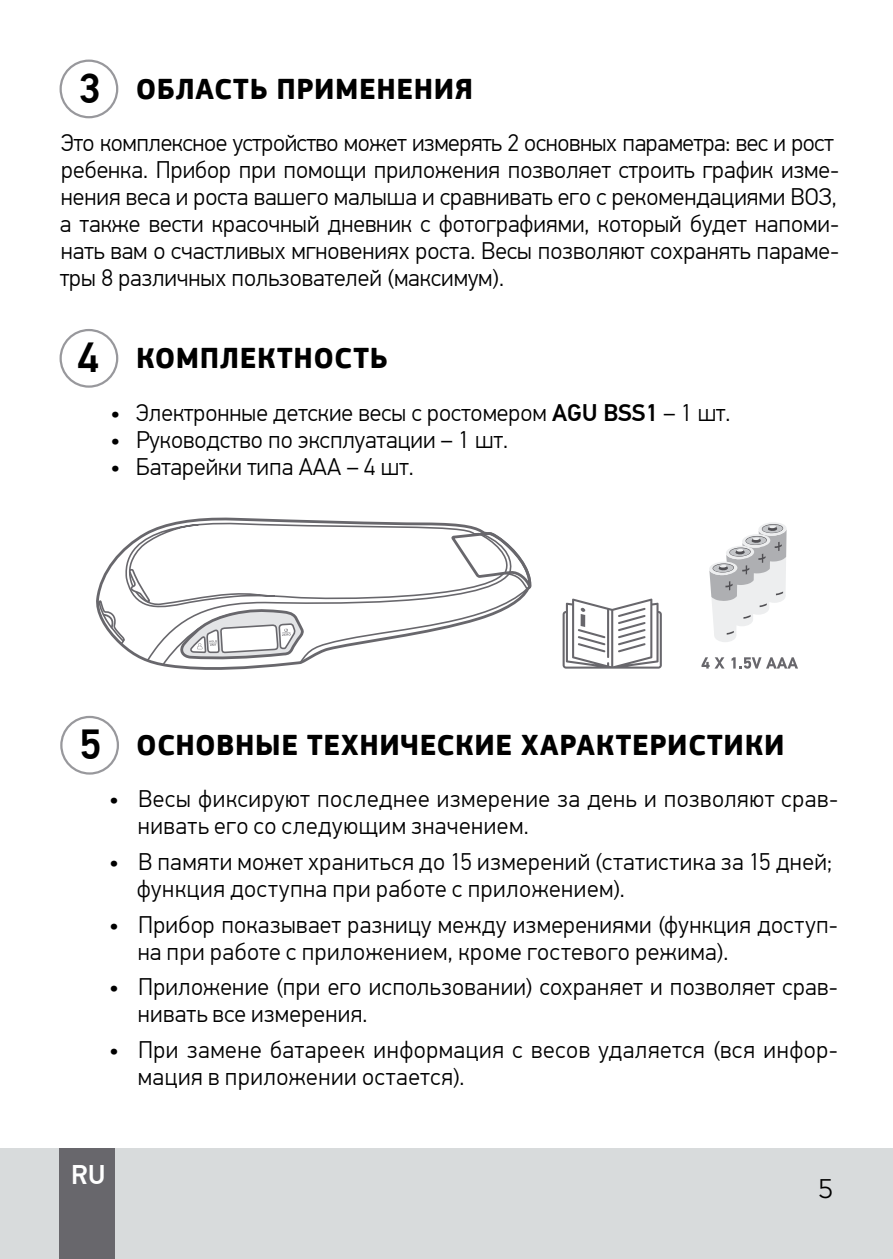
<style>
.page{position:relative;width:893px;height:1259px;background:#fff}
.page>*{position:absolute;margin:0;border:0;box-sizing:border-box;transform-origin:0 0}
.t1{font:500 42px "PF Din Text Pro";color:#000}
.t2{font:700 30px "PF Square Sans Pro";letter-spacing:.02em;color:#000}
.t3{font:500 27px "PF Din Text Pro";color:#fff}
.t4{font:300 27px "Core Sans A35";color:#000}
.t5{font:300 24px/27px "PF Din Text Pro";color:#000}
.t6{font:300 24px/27px "PF Din Text Pro";letter-spacing:.02em;color:#000}
.t7{font:300 24px/27px "PF Din Text Pro";letter-spacing:.025em;color:#000}
.s1{font-weight:400}
.s2{font-weight:500}
</style>
<div class="page">
<div style="left:0;top:1148px;width:893px;height:111px;background:#d8dbdc"></div>
<div style="left:60px;top:1148px;width:55px;height:111px;background:#68676c"></div>
<div style="left:60px;top:716px;width:59px;height:58px;border:2px solid #98989c;border-radius:50%"></div>
<div style="left:60px;top:60px;width:58px;height:58px;border:2px solid #98989c;border-radius:50%"></div>
<div style="left:60px;top:329px;width:58px;height:59px;border:2px solid #98989c;border-radius:50%"></div>
<svg style="left:175px;top:518px;width:207px;height:4px"></svg>
<svg style="left:96px;top:522px;width:436px;height:148px"></svg>
<svg style="left:563px;top:598px;width:99px;height:70px"></svg>
<svg style="left:701px;top:657px;width:24px;height:11px"></svg>
<svg style="left:732px;top:657px;width:66px;height:11px"></svg>
<svg style="left:758px;top:522px;width:29px;height:14px"></svg>
<div style="left:714px;top:629px;width:22px;height:13px;background:#edeeef;border-radius:50%"></div>
<svg style="left:709px;top:525px;width:78px;height:110px"></svg>
<h1 class="t1" style="left:78px;top:63px;width:24px">3</h1>
<p class="t2" style="left:136px;top:71px;width:339px">Область применения</p>
<p class="t5" style="left:60px;top:130px;width:781px">Это комплексное устройство может измерять 2 основных параметра: вес и рост ребенка. Прибор при помощи приложения позволяет строить график изме&shy;нения веса и роста вашего малыша и сравнивать его с рекомендациями ВОЗ, а также вести красочный дневник с фотографиями, который будет напоми&shy;нать вам о счастливых мгновениях роста. Весы позволяют сохранять параме&shy;тры 8 различных пользователей (максимум).</p>
<h1 class="t1" style="left:77px;top:332px;width:24px">4</h1>
<p class="t2" style="left:136px;top:340px;width:253px">Комплектность</p>
<p class="t5" style="left:111px;top:399px;width:621px"><span class="s1">•</span> Электронные детские весы с ростомером <span class="s2">AGU BSS1</span> – 1 шт.</p>
<p class="t5" style="left:111px;top:426px;width:399px"><span class="s1">•</span> Руководство по эксплуатации – 1 шт.</p>
<p class="t5" style="left:111px;top:453px;width:305px"><span class="s1">•</span> Батарейки типа ААА – 4 шт.</p>
<h1 class="t1" style="left:79px;top:719px;width:24px">5</h1>
<p class="t2" style="left:136px;top:727px;width:628px">Основные технические характеристикИ</p>
<p class="t7" style="left:138px;top:786px;width:702px;text-indent:-29px"><span class="s1">•</span> Весы фиксируют последнее измерение за день и позволяют срав&shy;нивать его со следующим значением.</p>
<p class="t6" style="left:137px;top:848px;width:697px;text-indent:-28px"><span class="s1">•</span> В памяти может храниться до 15 измерений (статистика за 15 дней; функция доступна при работе с приложением).</p>
<p class="t6" style="left:138px;top:911px;width:702px;text-indent:-29px"><span class="s1">•</span> Прибор показывает разницу между измерениями (функция доступ&shy;на при работе с приложением, кроме гостевого режима).</p>
<p class="t5" style="left:138px;top:973px;width:702px;text-indent:-29px"><span class="s1">•</span> Приложение (при его использовании) сохраняет и позволяет срав&shy;нивать все измерения.</p>
<p class="t7" style="left:138px;top:1036px;width:702px;text-indent:-29px"><span class="s1">•</span> При замене батареек информация с весов удаляется (вся инфор&shy;мация в приложении остается).</p>
<p class="t3" style="left:71px;top:1158px;width:36px">RU</p>
<p class="t4" style="left:818px;top:1171px;width:17px">5</p>
</div>
